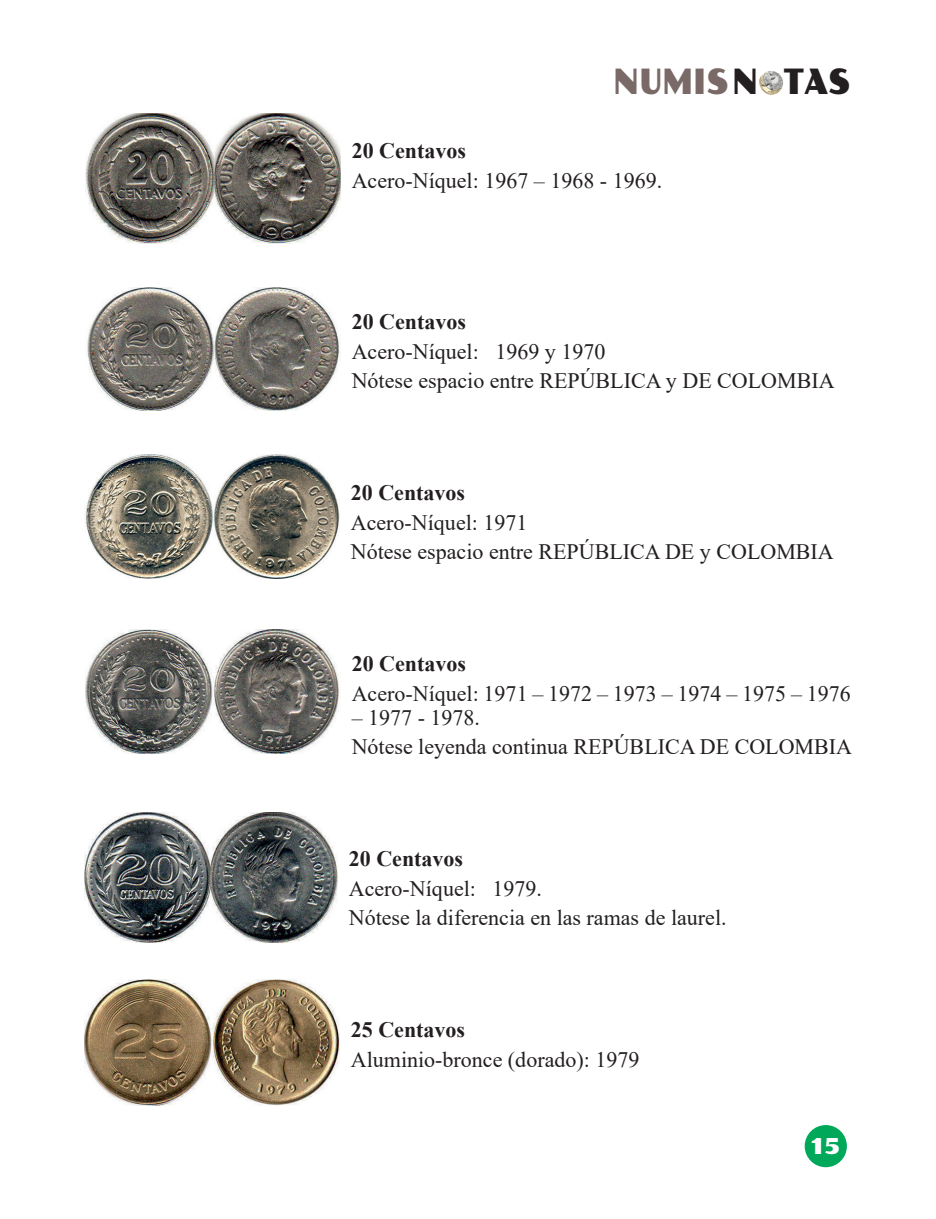
<style>
.page{position:relative;width:936px;height:1219px;background:#fff}
.page>*{position:absolute;margin:0;border:0;box-sizing:border-box;transform-origin:0 0}
.t1{font:35px "Poller One";color:#796967;scale:.8 1}
.monedas03{font:22px "Times New Roman";color:#231f20}
.monedas02{font:22px "Times New Roman";color:#231f20}
.monedas01{font:700 22px "Times New Roman";color:#231f20}
.t2{font:22px "Poller One";color:#fff}
.s1{color:#231f20}
</style>
<div class="page">
<div style="left:802px;top:1123px;width:46px;height:46px;background:#00a859;border-radius:50%"></div>
<div style="left:800px;top:1121px;width:50px;height:50px;border:4px solid #fff;border-radius:50%"></div>
<img style="left:758px;top:71px;width:25px;height:24px;border-radius:12px">
<img style="left:85px;top:113px;width:255px;height:130px">
<img style="left:87px;top:287px;width:252px;height:124px">
<img style="left:85px;top:454px;width:254px;height:125px">
<img style="left:85px;top:629px;width:254px;height:125px">
<img style="left:85px;top:812px;width:252px;height:130px">
<img style="left:85px;top:980px;width:254px;height:125px">
<h1 class="t1" style="left:613px;top:61px;width:298px">NUMIS<span class="s1">N TAS</span></h1>
<p class="monedas01" style="left:351px;top:135px;width:116px">20 Centavos</p>
<p class="monedas03" style="left:351px;top:165px;width:312px">Acero-Níquel: 1967 – 1968 - 1969.</p>
<p class="monedas01" style="left:351px;top:306px;width:116px">20 Centavos</p>
<p class="monedas02" style="left:351px;top:336px;width:255px">Acero-Níquel: 1969 y 1970</p>
<p class="monedas03" style="left:351px;top:365px;width:484px">Nótese espacio entre REPÚBLICA y DE COLOMBIA</p>
<p class="monedas01" style="left:351px;top:477px;width:116px">20 Centavos</p>
<p class="monedas02" style="left:351px;top:507px;width:178px">Acero-Níquel: 1971</p>
<p class="monedas03" style="left:351px;top:536px;width:484px">Nótese espacio entre REPÚBLICA DE y COLOMBIA</p>
<p class="monedas01" style="left:351px;top:648px;width:116px">20 Centavos</p>
<p class="monedas02" style="left:351px;top:678px;width:500px">Acero-Níquel: 1971 – 1972 – 1973 – 1974 – 1975 – 1976</p>
<p class="monedas02" style="left:351px;top:702px;width:130px">– 1977 - 1978.</p>
<p class="monedas03" style="left:351px;top:731px;width:502px">Nótese leyenda continua REPÚBLICA DE COLOMBIA</p>
<p class="monedas01" style="left:349px;top:843px;width:116px">20 Centavos</p>
<p class="monedas02" style="left:349px;top:873px;width:195px">Acero-Níquel: 1979.</p>
<p class="monedas03" style="left:349px;top:903px;width:379px">Nótese la diferencia en las ramas de laurel.</p>
<p class="monedas01" style="left:351px;top:1014px;width:116px">25 Centavos</p>
<p class="monedas03" style="left:351px;top:1044px;width:290px">Aluminio-bronce (dorado): 1979</p>
<p class="t2" style="left:810px;top:1133px;width:31px">15</p>
</div>
